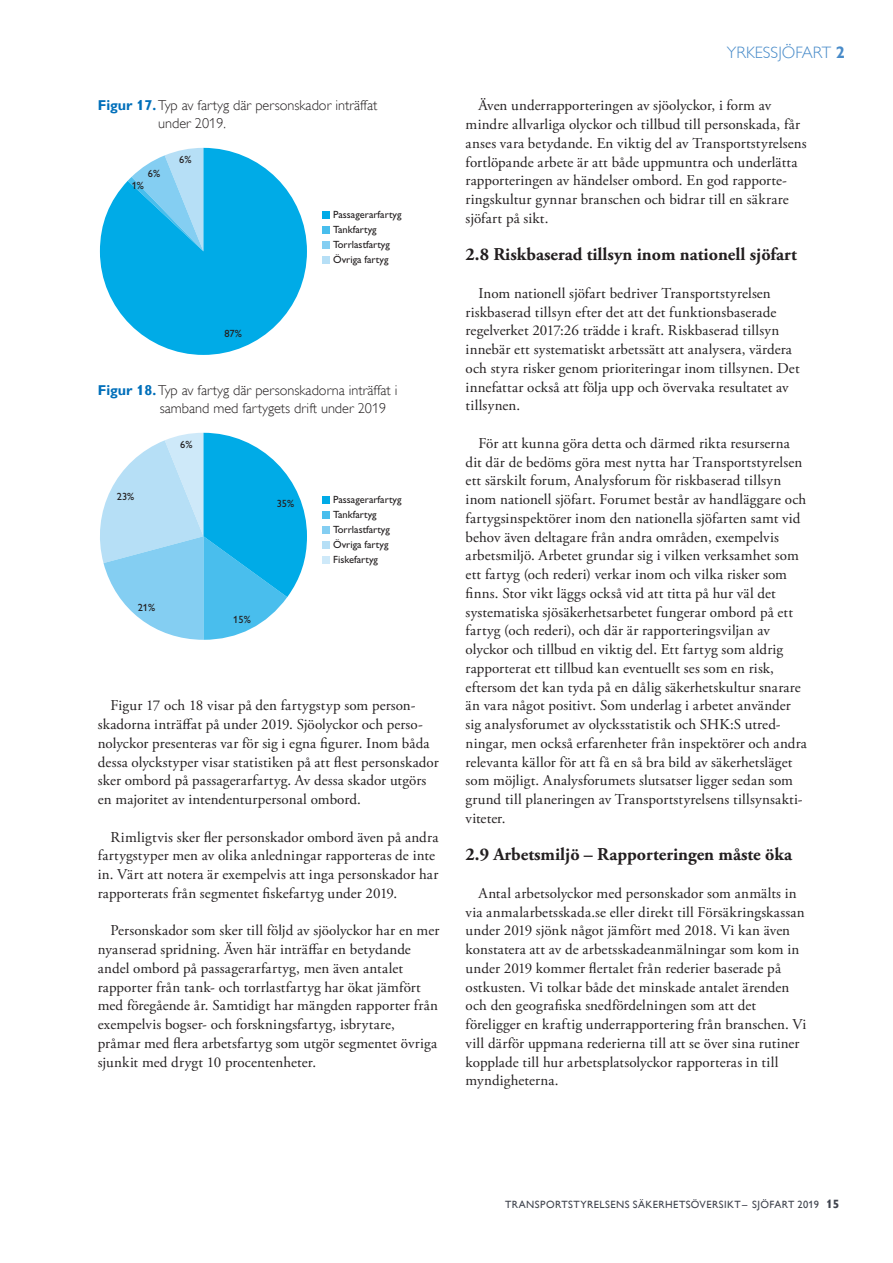
<style>
.page{position:relative;width:893px;height:1263px;background:#fff}
.page>*{position:absolute;margin:0;border:0;box-sizing:border-box;transform-origin:0 0}
.mellis_svart_12_pkt{font:700 18px "Adobe Garamond Pro";color:#231f20}
.t1{font:300 16.5px "Gill Alt One";color:#488bc9}
.bröd_indrag{font:15px/18.8px "Adobe Garamond Pro";letter-spacing:.01em;color:#231f20}
.rubbe_diagram_tabell{font:300 14.25px/17.1px "Gill Alt One";color:#231f20}
.t2{font:10.5px/15px "Gill Alt One";color:#231f20}
.t3{font:10.5px "Gill Alt One";letter-spacing:.04em;color:#40444e}
.s1{font-weight:700;color:#006fba}
.s2{font-weight:700}
.s3{font-weight:700;font-size:12px}
</style>
<div class="page">
<svg style="left:100px;top:148px;width:207px;height:207px"></svg>
<div style="left:322px;top:211px;width:8px;height:8px;background:#00abe7"></div>
<div style="left:322px;top:226px;width:8px;height:8px;background:#49beed"></div>
<div style="left:322px;top:241px;width:8px;height:8px;background:#84cef2"></div>
<div style="left:322px;top:256px;width:8px;height:8px;background:#b6dff6"></div>
<svg style="left:100px;top:433px;width:207px;height:207px"></svg>
<div style="left:322px;top:496px;width:8px;height:8px;background:#00abe7"></div>
<div style="left:322px;top:556px;width:8px;height:8px;background:#cee9f9"></div>
<div style="left:322px;top:511px;width:8px;height:8px;background:#49beed"></div>
<div style="left:322px;top:526px;width:8px;height:8px;background:#84cef2"></div>
<div style="left:322px;top:541px;width:8px;height:8px;background:#b6dff6"></div>
<p class="rubbe_diagram_tabell" style="left:158px;top:97px;width:221px;text-indent:-60px"><span class="s1">Figur 17.</span>Typ av fartyg där personskador inträffat under 2019.</p>
<p class="t2" style="left:148px;top:166px;width:14px">6%</p>
<p class="t2" style="left:132px;top:177px;width:14px">1%</p>
<p class="t2" style="left:179px;top:152px;width:14px">6%</p>
<p class="t2" style="left:224px;top:326px;width:19px">87%</p>
<p class="t2" style="left:333px;top:207px;width:70px">Passagerarfartyg</p>
<p class="t2" style="left:333px;top:237px;width:58px">Torrlastfartyg</p>
<p class="t2" style="left:333px;top:222px;width:45px">Tankfartyg</p>
<p class="t2" style="left:333px;top:252px;width:57px">Övriga fartyg</p>
<p class="rubbe_diagram_tabell" style="left:98px;top:382px;width:301px"><span class="s1">Figur 18.</span> Typ av fartyg där personskadorna inträffat i</p>
<p class="rubbe_diagram_tabell" style="left:160px;top:399px;width:228px">samband med fartygets drift under 2019</p>
<p class="t2" style="left:117px;top:489px;width:19px">23%</p>
<p class="t2" style="left:180px;top:437px;width:14px">6%</p>
<p class="t2" style="left:138px;top:600px;width:19px">21%</p>
<p class="t2" style="left:277px;top:496px;width:19px">35%</p>
<p class="t2" style="left:233px;top:612px;width:19px">15%</p>
<p class="t2" style="left:333px;top:492px;width:70px">Passagerarfartyg</p>
<p class="t2" style="left:333px;top:522px;width:58px">Torrlastfartyg</p>
<p class="t2" style="left:333px;top:507px;width:45px">Tankfartyg</p>
<p class="t2" style="left:333px;top:537px;width:57px">Övriga fartyg<br>Fiskefartyg</p>
<p class="bröd_indrag" style="left:98px;top:697px;width:342px;text-indent:13px">Figur 17 och 18 visar på den fartygstyp som person&shy;skadorna inträffat på under 2019. Sjöolyckor och perso&shy;nolyckor presenteras var för sig i egna figurer. Inom båda dessa olyckstyper visar statistiken på att flest personskador sker ombord på passagerarfartyg. Av dessa skador utgörs en majoritet av intendenturpersonal ombord.</p>
<p class="bröd_indrag" style="left:98px;top:828px;width:342px;text-indent:13px">Rimligtvis sker fler personskador ombord även på andra fartygstyper men av olika anledningar rapporteras de inte in. Värt att notera är exempelvis att inga personskador har rapporterats från segmentet fiskefartyg under 2019.</p>
<p class="bröd_indrag" style="left:98px;top:922px;width:343px;text-indent:13px">Personskador som sker till följd av sjöolyckor har en mer nyanserad spridning. Även här inträffar en betydande andel ombord på passagerarfartyg, men även antalet rapporter från tank- och torrlastfartyg har ökat jämfört med föregående år. Samtidigt har mängden rapporter från exempelvis bogser- och forskningsfartyg, isbrytare, pråmar med flera arbetsfartyg som utgör segmentet övriga sjunkit med drygt 10 procentenheter.</p>
<p class="t1" style="left:727px;top:43px;width:120px">YRKESSJÖFART <span class="s2">2</span></p>
<p class="bröd_indrag" style="left:466px;top:97px;width:343px;text-indent:13px">Även underrapporteringen av sjöolyckor, i form av mindre allvarliga olyckor och tillbud till personskada, får anses vara betydande. En viktig del av Transportstyrelsens fortlöpande arbete är att både uppmuntra och underlätta rapporteringen av händelser ombord. En god rapporte&shy;ringskultur gynnar branschen och bidrar till en säkrare sjöfart på sikt.</p>
<p class="mellis_svart_12_pkt" style="left:466px;top:244px;width:333px">2.8 Riskbaserad tillsyn inom nationell sjöfart</p>
<p class="bröd_indrag" style="left:466px;top:284px;width:335px;text-indent:13px">Inom nationell sjöfart bedriver Transportstyrelsen riskbaserad tillsyn efter det att det funktionsbaserade regelverket 2017:26 trädde i kraft. Riskbaserad tillsyn innebär ett systematiskt arbetssätt att analysera, värdera och styra risker genom prioriteringar inom tillsynen. Det innefattar också att följa upp och övervaka resultatet av tillsynen.</p>
<p class="bröd_indrag" style="left:466px;top:434px;width:343px;text-indent:13px">För att kunna göra detta och därmed rikta resurserna dit där de bedöms göra mest nytta har Transportstyrelsen ett särskilt forum, Analysforum för riskbaserad tillsyn inom nationell sjöfart. Forumet består av handläggare och fartygsinspektörer inom den nationella sjöfarten samt vid behov även deltagare från andra områden, exempelvis arbetsmiljö. Arbetet grundar sig i vilken verksamhet som ett fartyg (och rederi) verkar inom och vilka risker som finns. Stor vikt läggs också vid att titta på hur väl det systematiska sjösäkerhetsarbetet fungerar ombord på ett fartyg (och rederi), och där är rapporteringsviljan av olyckor och tillbud en viktig del. Ett fartyg som aldrig rapporterat ett tillbud kan eventuellt ses som en risk, eftersom det kan tyda på en dålig säkerhetskultur snarare än vara något positivt. Som underlag i arbetet använder sig analysforumet av olycksstatistik och SHK:S utred&shy;ningar, men också erfarenheter från inspektörer och andra relevanta källor för att få en så bra bild av säkerhetsläget som möjligt. Analysforumets slutsatser ligger sedan som grund till planeringen av Transportstyrelsens tillsynsakti&shy;viteter.</p>
<p class="mellis_svart_12_pkt" style="left:466px;top:844px;width:328px">2.9 Arbetsmiljö – Rapporteringen måste öka</p>
<p class="bröd_indrag" style="left:466px;top:884px;width:342px;text-indent:13px">Antal arbetsolyckor med personskador som anmälts in via anmalarbetsskada.se eller direkt till Försäkringskassan under 2019 sjönk något jämfört med 2018. Vi kan även konstatera att av de arbetsskadeanmälningar som kom in under 2019 kommer flertalet från rederier baserade på ostkusten. Vi tolkar både det minskade antalet ärenden och den geografiska snedfördelningen som att det föreligger en kraftig underrapportering från branschen. Vi vill därför uppmana rederierna till att se över sina rutiner kopplade till hur arbetsplatsolyckor rapporteras in till myndigheterna.</p>
<p class="t3" style="left:505px;top:1198px;width:336px">TRANSPORTSTYRELSENS SÄKERHETSÖVERSIKT– SJÖFART 2019 <span class="s3">15</span></p>
</div>
